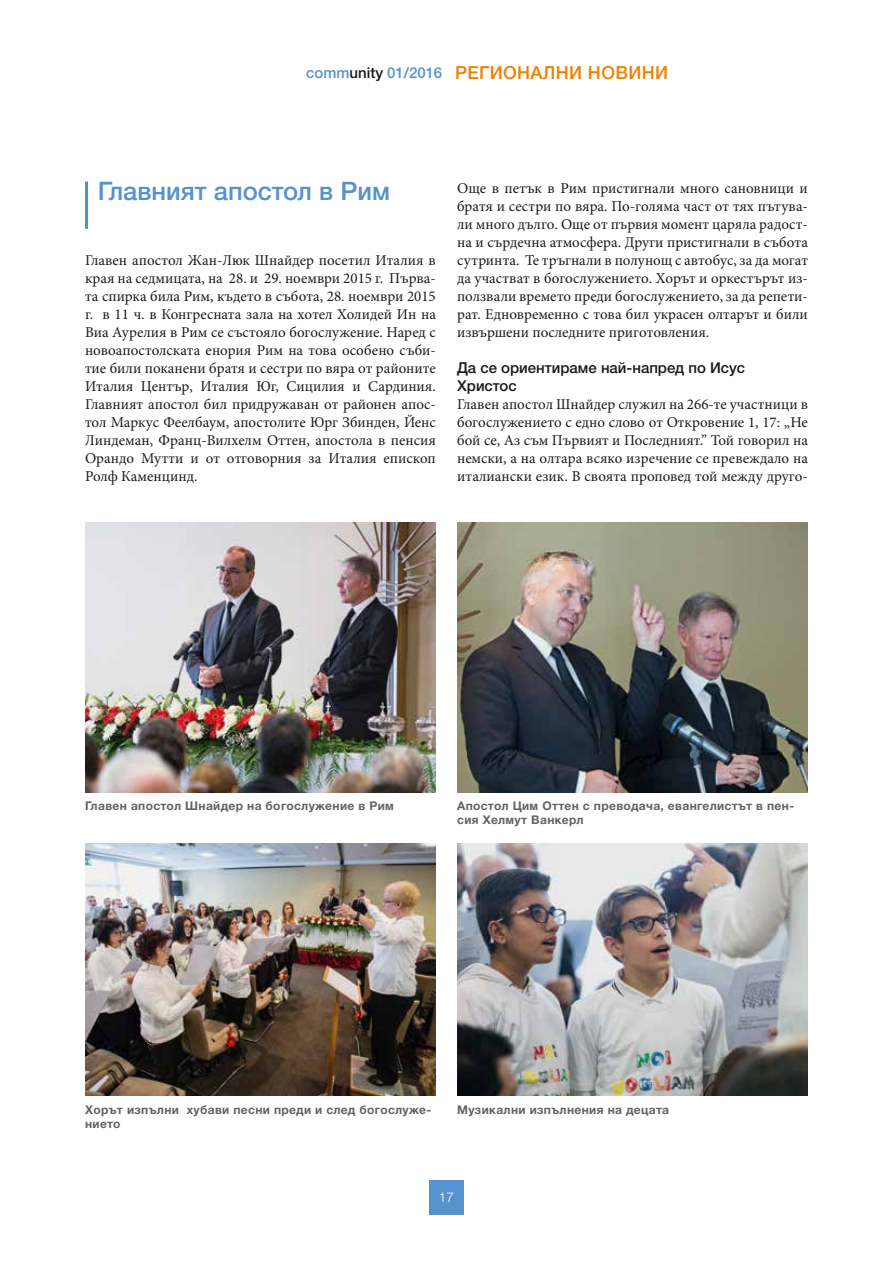
<style>
.page{position:relative;width:893px;height:1263px;background:#fff}
.page>*{position:absolute;margin:0;border:0;box-sizing:border-box;transform-origin:0 0}
.t1{font:500 25.5px "Helvetica Neue LTW1 G";color:#5592ce}
.t2{font:500 18px "Helvetica Neue LTW1 G";letter-spacing:.02em;color:#f08100}
.t3{font:15px/18px "Minion Pro";color:#1a1a18;text-align:justify}
.t4{font:500 15px/18px "Helvetica Neue LTW1 G";color:#1a1a18}
.t5{font:300 13.5px "Helvetica Neue LTW1 G";color:#fff}
.t6{font:700 12px/14.4px "Helvetica Neue LTW1 G";letter-spacing:.03em;color:#636362}
.s1{font-size:15px;color:#5592ce}
.s2{font-size:15px;color:#1a1a18}
</style>
<div class="page">
<div style="left:429px;top:1180px;width:34px;height:34px;background:#5592ce"></div>
<hr style="left:85px;top:181px;width:3px;height:48px;background:#5191ce">
<img style="left:85px;top:843px;width:351px;height:252px">
<img style="left:457px;top:843px;width:351px;height:252px">
<img style="left:85px;top:522px;width:351px;height:270px">
<img style="left:457px;top:522px;width:351px;height:270px">
<p class="t2" style="left:306px;top:61px;width:363px"><span class="s1">comm</span><span class="s2">unity</span> <span class="s1">01/2016</span> РЕГИОНАЛНИ НОВИНИ</p>
<h1 class="t1" style="left:98px;top:175px;width:294px">Главният апостол в Рим</h1>
<p class="t3" style="left:85px;top:251px;width:352px">Главен апостол Жан-Люк Шнайдер посетил Италия в края на седмицата, на 28. и 29. ноември 2015 г. Първа&shy;та спирка била Рим, където в събота, 28. ноември 2015 г. в 11 ч. в Конгресната зала на хотел Холидей Ин на Виа Аурелия в Рим се състояло богослужение. Наред с новоапостолската енория Рим на това особено съби&shy;тие били поканени братя и сестри по вяра от районите Италия Център, Италия Юг, Сицилия и Сардиния.<br>Главният апостол бил придружаван от районен апос&shy;тол Маркус Феелбаум, апостолите Юрг Збинден, Йенс Линдеман, Франц-Вилхелм Оттен, апостола в пенсия Орандо Мутти и от отговорния за Италия епископ Ролф Каменцинд.</p>
<p class="t3" style="left:457px;top:179px;width:352px">Още в петък в Рим пристигнали много сановници и братя и сестри по вяра. По-голяма част от тях пътува&shy;ли много дълго. Още от първия момент царяла радост&shy;на и сърдечна атмосфера. Други пристигнали в събота сутринта. Те тръгнали в полунощ с автобус, за да могат да участват в богослужението. Хорът и оркестърът из&shy;ползвали времето преди богослужението, за да репети&shy;рат. Едновременно с това бил украсен олтарът и били извършени последните приготовления.</p>
<p class="t4" style="left:457px;top:359px;width:289px">Да се ориентираме най-напред по Исус<br>Христос</p>
<p class="t3" style="left:457px;top:395px;width:352px">Главен апостол Шнайдер служил на 266-те участници в богослужението с едно слово от Откровение 1, 17: „Не бой се, Аз съм Първият и Последният.” Той говорил на немски, а на олтара всяко изречение се превеждало на италиански език. В своята проповед той между друго-</p>
<p class="t6" style="left:85px;top:798px;width:310px">Главен апостол Шнайдер на богослужение в Рим</p>
<p class="t6" style="left:457px;top:798px;width:339px">Апостол Цим Оттен с преводача, евангелистът в пен&shy;сия Хелмут Ванкерл</p>
<p class="t6" style="left:85px;top:1102px;width:348px">Хорът изпълни хубави песни преди и след богослуже&shy;нието</p>
<p class="t6" style="left:457px;top:1102px;width:213px">Музикални изпълнения на децата</p>
<p class="t5" style="left:439px;top:1189px;width:17px">17</p>
</div>
